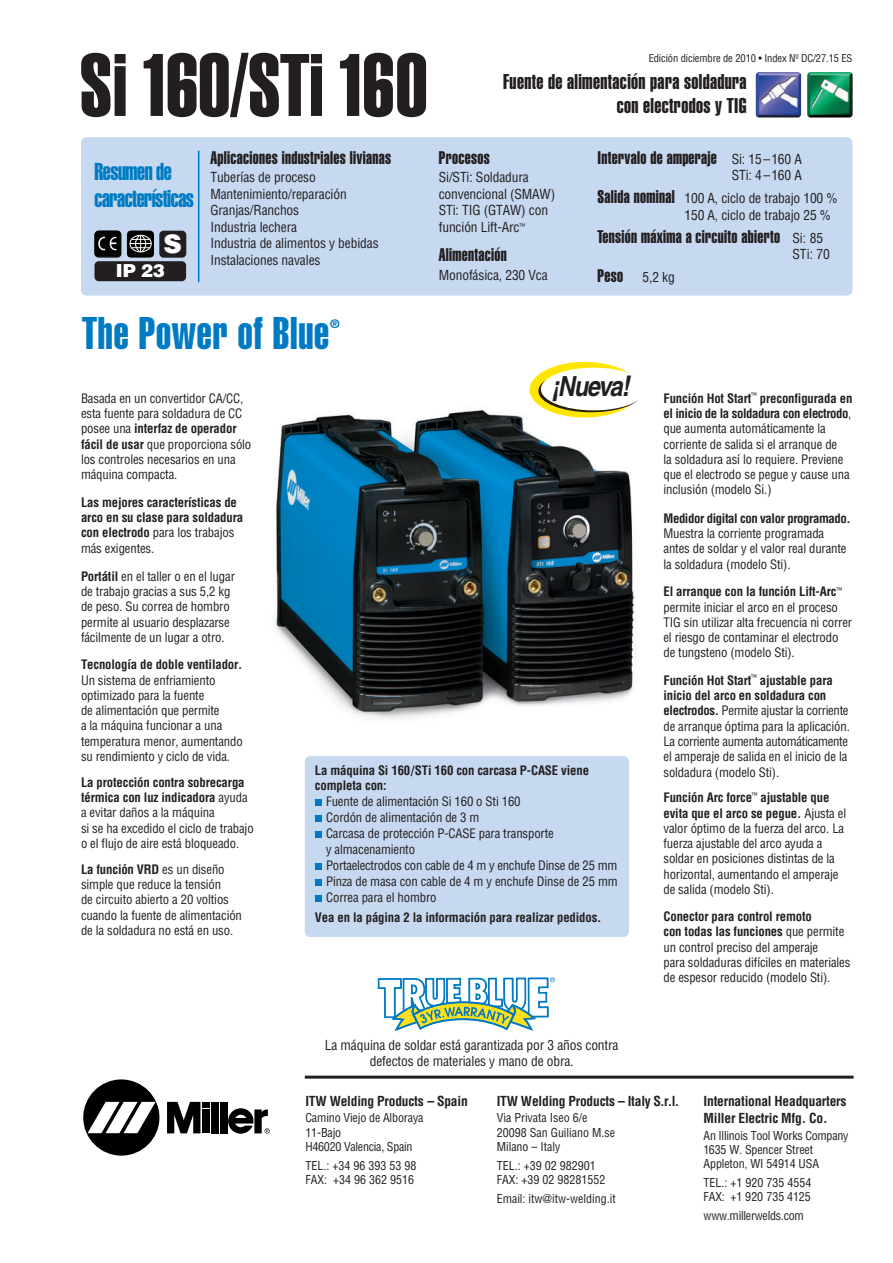
<style>
.page{position:relative;width:893px;height:1263px;background:#fff}
.page>*{position:absolute;margin:0;border:0;box-sizing:border-box;transform-origin:0 0}
.t1{font:87px "Helvetica Extra Compressed";color:#231f20}
.t2{font:45px "Helvetica Extra Compressed";letter-spacing:.02em;color:#007bc3}
.t3{font:italic 700 27.75px "Helvetica";letter-spacing:-.06em;color:#231f20;scale:.85 1}
.t4{font:900 25.5px "Helvetica";color:#fff}
.t5{font:24px/27px "Helvetica Extra Compressed";letter-spacing:-.02em;color:#007bc3}
.t6{font:21px/24px "Helvetica Extra Compressed";letter-spacing:.02em;color:#231f20;text-align:right}
.t7{font:18px "Helvetica Extra Compressed";letter-spacing:.02em;color:#231f20}
.t8{font:900 18px "Helvetica";color:#fff}
.t9{font:condensed 13.5px/16.5px "Helvetica";letter-spacing:-.01em;color:#231f20}
.t10{font:700 condensed 13.5px/17.2px "Helvetica";letter-spacing:-.015em;color:#231f20}
.t11{font:condensed 12.75px/15.3px "Helvetica";letter-spacing:-.01em;color:#231f20}
.t12{font:700 condensed 12.75px/15.3px "Helvetica";letter-spacing:-.01em;color:#231f20}
.t13{font:700 condensed 12.75px "Helvetica";letter-spacing:-.03em;color:#231f20}
.t14{font:condensed 12px/14.4px "Helvetica";letter-spacing:-.01em;color:#231f20}
.t15{font:12px "Helvetica Extra Compressed";color:#007bc3}
.t16{font:condensed 10.5px "Helvetica";letter-spacing:-.01em;color:#231f20}
.s1{font-family:"Helvetica";font-stretch:condensed;font-size:13.5px}
.s2{font-family:"Helvetica Extra Compressed";font-stretch:normal;font-size:18px}
.s3{font-weight:700}
.s4{font-weight:400}
.s5{font-size:28.5px}
</style>
<div class="page">
<img style="left:274px;top:387px;width:362px;height:332px">
<svg style="left:377px;top:977px;width:178px;height:55px"></svg>
<div style="left:83px;top:1079px;width:76px;height:76px;background:#000;border-radius:50%"></div>
<svg style="left:87px;top:1102px;width:69px;height:31px"></svg>
<div style="left:211px;top:1102px;width:7px;height:31px;background:#000"></div>
<div style="left:220px;top:1102px;width:7px;height:31px;background:#000"></div>
<svg style="left:167px;top:1102px;width:42px;height:31px"></svg>
<svg style="left:228px;top:1108px;width:42px;height:26px"></svg>
<hr style="left:305px;top:1075px;width:549px;height:3px;background:#231f20">
<div style="left:81px;top:137px;width:771px;height:159px;background:#c6d9f0;border-radius:5px"></div>
<hr style="left:198px;top:151px;width:1px;height:131px;background:#007bc3">
<img style="left:807px;top:72px;width:46px;height:46px">
<img style="left:756px;top:72px;width:45px;height:46px">
<svg style="left:530px;top:362px;width:108px;height:55px"></svg>
<svg style="left:94px;top:231px;width:28px;height:27px"></svg>
<div style="left:94px;top:231px;width:26px;height:25px;background:#000;border:1px solid #000;border-radius:4px"></div>
<svg style="left:98px;top:237px;width:18px;height:13px"></svg>
<svg style="left:127px;top:231px;width:27px;height:27px"></svg>
<div style="left:127px;top:231px;width:27px;height:26px;background:#000;border:1px solid #000;border-radius:4px"></div>
<svg style="left:130px;top:235px;width:20px;height:18px"></svg>
<div style="left:130px;top:235px;width:22px;height:17px;border:1px solid #fff;border-radius:50%"></div>
<div style="left:159px;top:231px;width:27px;height:27px;background:#231f20;border-radius:4px"></div>
<div style="left:94px;top:261px;width:92px;height:20px;background:#231f20;border-radius:4px"></div>
<div style="left:305px;top:756px;width:324px;height:181px;background:#c6d9f0;border-radius:5px"></div>
<div style="left:315px;top:799px;width:6px;height:7px;background:#007bc3"></div>
<div style="left:315px;top:815px;width:6px;height:7px;background:#007bc3"></div>
<svg style="left:315px;top:832px;width:6px;height:6px"></svg>
<div style="left:315px;top:863px;width:6px;height:7px;background:#007bc3"></div>
<div style="left:315px;top:879px;width:6px;height:7px;background:#007bc3"></div>
<svg style="left:315px;top:896px;width:6px;height:6px"></svg>
<h1 class="t1" style="left:80px;top:54px;width:349px">Si 160/STi 160</h1>
<p class="t16" style="left:649px;top:54px;width:205px">Edición diciembre de 2010 • Index Nº DC/27.15 ES</p>
<h3 class="t6" style="left:503px;top:71px;width:245px">Fuente de alimentación para soldadura con electrodos y TIG</h3>
<h3 class="t5" style="left:94px;top:159px;width:101px">Resumen de características</h3>
<h3 class="t4" style="left:164px;top:235px;width:20px">S</h3>
<h3 class="t8" style="left:116px;top:264px;width:50px">IP 23</h3>
<h3 class="t7" style="left:210px;top:151px;width:182px">Aplicaciones industriales livianas</h3>
<p class="t9" style="left:210px;top:170px;width:170px">Tuberías de proceso<br>Mantenimiento/reparación<br>Granjas/Ranchos<br>Industria lechera<br>Industria de alimentos y bebidas<br>Instalaciones navales</p>
<h2 class="t2" style="left:82px;top:317px;width:249px">The Power of Blue</h2>
<p class="t15" style="left:330px;top:319px;width:11px">®</p>
<h3 class="t7" style="left:439px;top:151px;width:52px">Procesos</h3>
<p class="t9" style="left:439px;top:170px;width:118px">Si/STi: Soldadura convencional (SMAW)<br>STi: TIG (GTAW) con función Lift-Arc<sup>™</sup></p>
<h3 class="t7" style="left:439px;top:248px;width:69px">Alimentación</h3>
<p class="t9" style="left:439px;top:268px;width:110px">Monofásica, 230 Vca</p>
<h3 class="t7" style="left:597px;top:151px;width:206px">Intervalo de amperaje <span class="s1">Si: 15 –160 A</span></h3>
<p class="t9" style="left:597px;top:165px;width:242px;line-height:23px;text-indent:134px">STi: 4 –160 A<br><span class="s2">Salida nominal</span> 100 A, ciclo de trabajo 100 %</p>
<p class="t9" style="left:684px;top:207px;width:148px">150 A, ciclo de trabajo 25 %</p>
<h3 class="t7" style="left:597px;top:230px;width:227px">Tensión máxima a circuito abierto <span class="s1">Si: 85</span></h3>
<p class="t9" style="left:792px;top:247px;width:39px">STi: 70</p>
<p class="t9" style="left:597px;top:270px;width:79px"><span class="s2">Peso</span> 5,2 kg</p>
<p class="t11" style="left:81px;top:391px;width:172px">Basada en un convertidor CA/CC, esta fuente para soldadura de CC posee una <span class="s3">interfaz de operador fácil de usar</span> que proporciona sólo los controles necesarios en una máquina compacta.</p>
<p class="t12" style="left:81px;top:496px;width:164px">Las mejores características de arco en su clase para soldadura con electrodo <span class="s4">para los trabajos más exigentes.</span></p>
<p class="t11" style="left:81px;top:569px;width:155px"><span class="s3">Portátil</span> en el taller o en el lugar de trabajo gracias a sus 5,2 kg de peso. Su correa de hombro permite al usuario desplazarse fácilmente de un lugar a otro.</p>
<p class="t12" style="left:81px;top:658px;width:163px">Tecnología de doble ventilador.</p>
<p class="t11" style="left:81px;top:673px;width:163px">Un sistema de enfriamiento optimizado para la fuente<br>de alimentación que permite<br>a la máquina funcionar a una temperatura menor, aumentando su rendimiento y ciclo de vida.</p>
<p class="t11" style="left:81px;top:776px;width:174px"><span class="s3">La protección contra sobrecarga térmica con luz indicadora</span> ayuda a evitar daños a la máquina<br>si se ha excedido el ciclo de trabajo o el flujo de aire está bloqueado.</p>
<p class="t11" style="left:81px;top:862px;width:162px"><span class="s3">La función VRD</span> es un diseño simple que reduce la tensión<br>de circuito abierto a 20 voltios cuando la fuente de alimentación de la soldadura no está en uso.</p>
<h3 class="t3" style="left:551px;top:376px;width:93px">¡Nueva<span class="s5">!</span></h3>
<p class="t12" style="left:315px;top:763px;width:276px">La máquina Si 160/STi 160 con carcasa P-CASE viene completa con:</p>
<p class="t11" style="left:326px;top:794px;width:293px;line-height:16px">Fuente de alimentación Si 160 o Sti 160<br>Cordón de alimentación de 3 m<br>Carcasa de protección P-CASE para transporte<br>y almacenamiento<br>Portaelectrodos con cable de 4 m y enchufe Dinse de 25 mm Pinza de masa con cable de 4 m y enchufe Dinse de 25 mm Correa para el hombro</p>
<p class="t12" style="left:315px;top:911px;width:288px">Vea en la página 2 la información para realizar pedidos.</p>
<p class="t9" style="left:325px;top:1038px;width:295px;text-align:center">La máquina de soldar está garantizada por 3 años contra defectos de materiales y mano de obra.</p>
<p class="t11" style="left:663px;top:391px;width:190px"><span class="s3">Función Hot Start</span><sup>™</sup> <span class="s3">preconfigurada en el inicio de la soldadura con electrodo</span>, que aumenta automáticamente la corriente de salida si el arranque de<br>la soldadura así lo requiere. Previene que el electrodo se pegue y cause una inclusión (modelo Si.)</p>
<p class="t13" style="left:663px;top:513px;width:189px">Medidor digital con valor programado.</p>
<p class="t11" style="left:663px;top:527px;width:185px">Muestra la corriente programada antes de soldar y el valor real durante la soldadura (modelo Sti).</p>
<p class="t11" style="left:663px;top:585px;width:190px"><span class="s3">El arranque con la función Lift-Arc</span><sup>™ </sup>permite iniciar el arco en el proceso TIG sin utilizar alta frecuencia ni correr el riesgo de contaminar el electrodo de tungsteno (modelo Sti).</p>
<p class="t11" style="left:663px;top:674px;width:188px"><span class="s3">Función Hot Start</span><sup>™</sup> <span class="s3">ajustable para inicio del arco en soldadura con electrodos.</span> Permite ajustar la corriente de arranque óptima para la aplicación.<br>La corriente aumenta automáticamente el amperaje de salida en el inicio de la soldadura (modelo Sti).</p>
<p class="t11" style="left:663px;top:791px;width:184px"><span class="s3">Función Arc force</span><sup>™</sup> <span class="s3">ajustable que evita que el arco se pegue.</span> Ajusta el valor óptimo de la fuerza del arco. La fuerza ajustable del arco ayuda a soldar en posiciones distintas de la horizontal, aumentando el amperaje de salida (modelo Sti).</p>
<p class="t11" style="left:663px;top:910px;width:188px"><span class="s3">Conector para control remoto<br>con todas las funciones</span> que permite un control preciso del amperaje<br>para soldaduras difíciles en materiales de espesor reducido (modelo Sti).</p>
<p class="t10" style="left:305px;top:1094px;width:164px">ITW Welding Products – Spain</p>
<p class="t14" style="left:305px;top:1112px;width:120px">Camino Viejo de Alboraya<br>11-Bajo<br>H46020 Valencia, Spain</p>
<p class="t14" style="left:305px;top:1159px;width:112px">TEL.: +34 96 393 53 98<br>FAX: +34 96 362 9516</p>
<p class="t10" style="left:497px;top:1094px;width:184px">ITW Welding Products – Italy S.r.l.</p>
<p class="t14" style="left:497px;top:1112px;width:120px">Via Privata Iseo 6/e<br>20098 San Guiliano M.se<br>Milano – Italy</p>
<p class="t14" style="left:497px;top:1159px;width:110px">TEL.: +39 02 982901<br>FAX: +39 02 98281552</p>
<p class="t14" style="left:497px;top:1192px;width:121px">Email: itw@itw-welding.it</p>
<p class="t10" style="left:704px;top:1094px;width:145px">International Headquarters<br>Miller Electric Mfg. Co.</p>
<p class="t14" style="left:704px;top:1129px;width:146px">An Illinois Tool Works Company<br>1635 W. Spencer Street<br>Appleton, WI 54914 USA</p>
<p class="t14" style="left:704px;top:1176px;width:109px">TEL.: +1 920 735 4554<br>FAX: +1 920 735 4125</p>
<p class="t14" style="left:704px;top:1209px;width:102px">www.millerwelds.com</p>
</div>
